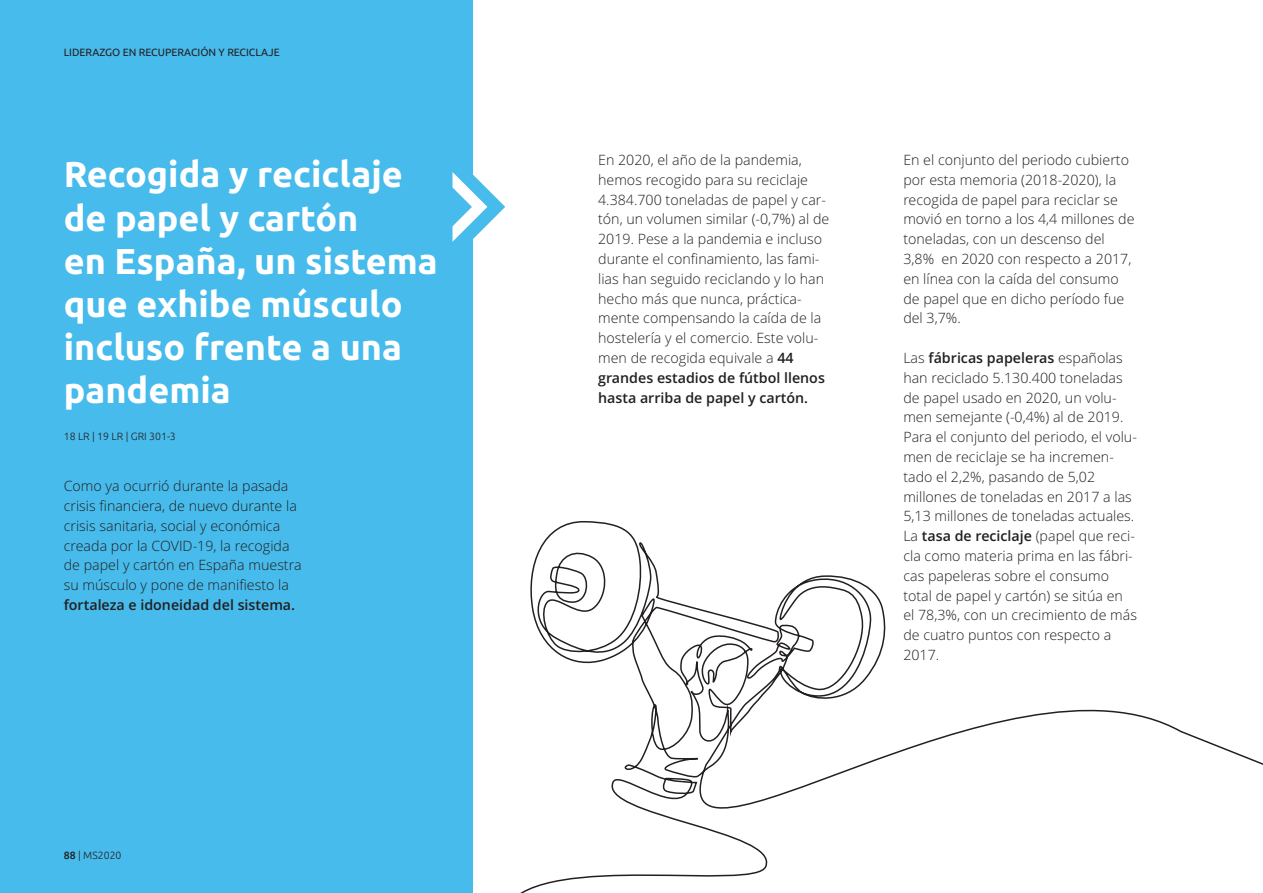
<style>
.page{position:relative;width:1263px;height:893px;background:#fff}
.page>*{position:absolute;margin:0;border:0;box-sizing:border-box;transform-origin:0 0}
.t1{font:700 36px/43.2px "Ubuntu";color:#fff}
.t2{font:300 14.25px/19.8px "Open Sans";color:#231f20}
.t3{font:600 14.25px "Open Sans";color:#231f20}
.t4{font:10.5px "Ubuntu";color:#231f20}
.t5{font:300 10.5px "Ubuntu";color:#231f20}
.s1{font-weight:500}
.s2{font-weight:600}
</style>
<div class="page">
<div style="left:0;top:0;width:473px;height:893px;background:#47bbeb"></div>
<svg style="left:520px;top:521px;width:743px;height:372px"></svg>
<svg style="left:452px;top:172px;width:53px;height:70px"></svg>
<p class="t4" style="left:64px;top:46px;width:217px">LIDERAZGO EN RECUPERACIÓN Y RECICLAJE</p>
<h1 class="t1" style="left:64px;top:152px;width:376px">Recogida y reciclaje de papel y cartón<br>en España, un sistema que exhibe músculo incluso frente a una pandemia</h1>
<p class="t5" style="left:64px;top:430px;width:114px">18 LR | 19 LR | GRI 301-3</p>
<p class="t2" style="left:64px;top:476px;width:239px">Como ya ocurrió durante la pasada crisis financiera, de nuevo durante la crisis sanitaria, social y económica creada por la COVID-19, la recogida de papel y cartón en España muestra su músculo y pone de manifiesto la</p>
<p class="t3" style="left:64px;top:597px;width:233px">fortaleza e idoneidad del sistema.</p>
<p class="t5" style="left:64px;top:848px;width:59px"><span class="s1">88</span> | MS2020</p>
<p class="t2" style="left:598px;top:150px;width:233px">En 2020, el año de la pandemia, hemos recogido para su reciclaje 4.384.700 toneladas de papel y car&shy;tón, un volumen similar (-0,7%) al de 2019. Pese a la pandemia e incluso durante el confinamiento, las fami&shy;lias han seguido reciclando y lo han hecho más que nunca, práctica&shy;mente compensando la caída de la hostelería y el comercio. Este volu&shy;men de recogida equivale a <span class="s2">44 grandes estadios de fútbol llenos hasta arriba de papel y cartón.</span></p>
<p class="t2" style="left:903px;top:150px;width:233px">En el conjunto del periodo cubierto por esta memoria (2018-2020), la recogida de papel para reciclar se movió en torno a los 4,4 millones de toneladas, con un descenso del<br>3,8% en 2020 con respecto a 2017, en línea con la caída del consumo de papel que en dicho período fue del 3,7%.</p>
<p class="t2" style="left:903px;top:348px;width:235px">Las <span class="s2">fábricas papeleras</span> españolas han reciclado 5.130.400 toneladas de papel usado en 2020, un volu&shy;men semejante (-0,4%) al de 2019.<br>Para el conjunto del periodo, el volu&shy;men de reciclaje se ha incremen&shy;tado el 2,2%, pasando de 5,02 millones de toneladas en 2017 a las<br>5,13 millones de toneladas actuales.<br>La <span class="s2">tasa de reciclaje</span> (papel que reci&shy;cla como materia prima en las fábri&shy;cas papeleras sobre el consumo total de papel y cartón) se sitúa en el 78,3%, con un crecimiento de más de cuatro puntos con respecto a<br>2017.</p>
</div>
